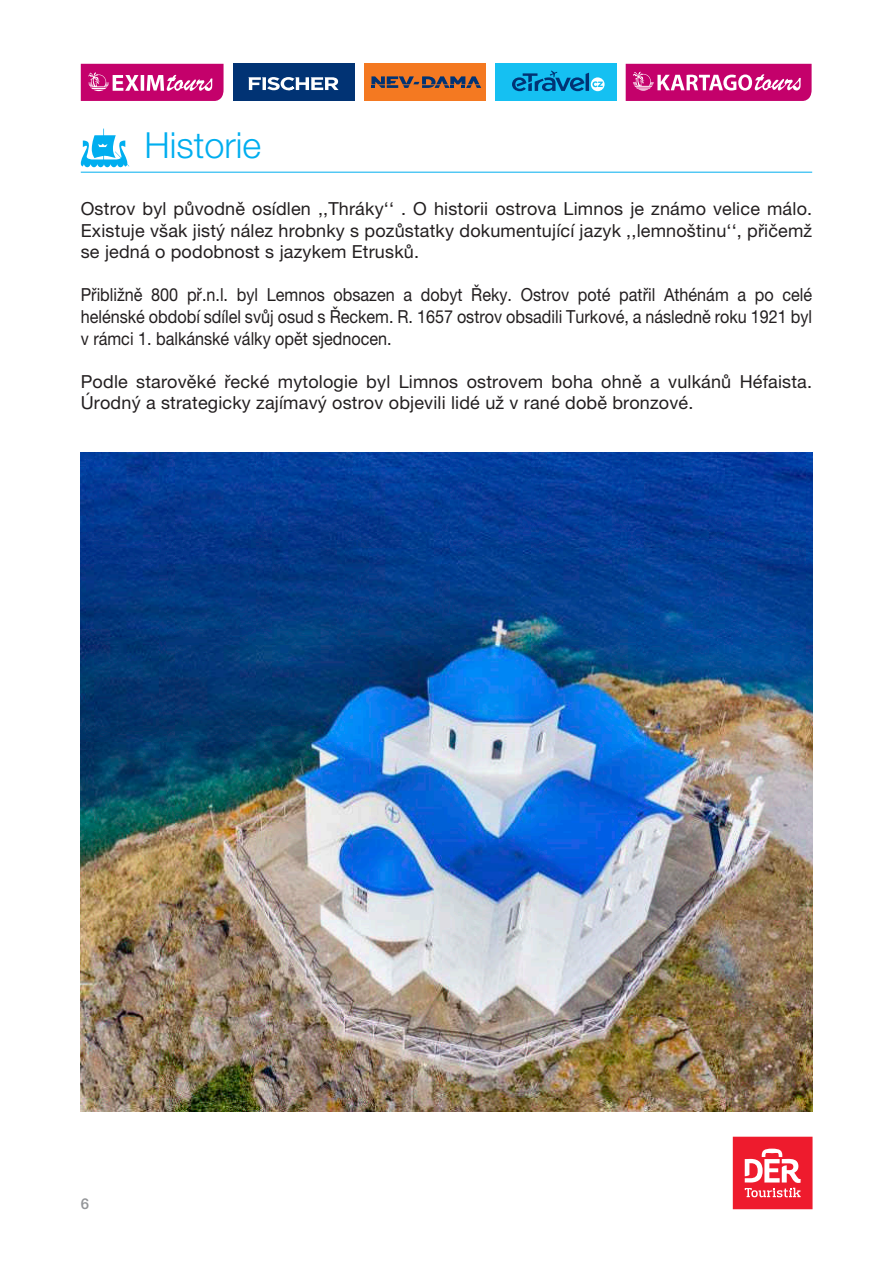
<style>
.page{position:relative;width:893px;height:1263px;background:#fff}
.page>*{position:absolute;margin:0;border:0;box-sizing:border-box;transform-origin:0 0}
.t1{font:300 36px "Helvetica Neue CE";color:#00aeef}
.t2{font:18px/21.6px "Helvetica Neue CE";letter-spacing:.01em;color:#231f20;text-align:justify}
.t3{font:18px/21.6px "Helvetica Neue CE";letter-spacing:.01em;color:#231f20;text-align:justify;scale:.9 1}
.t4{font:500 15px "Helvetica Neue CE";color:#939598}
</style>
<div class="page">
<div style="left:233px;top:64px;width:121px;height:37px;background:#013374"></div>
<svg style="left:248px;top:77px;width:91px;height:13px"></svg>
<div style="left:364px;top:64px;width:121px;height:37px;background:#f47921"></div>
<svg style="left:371px;top:76px;width:110px;height:12px"></svg>
<div style="left:495px;top:64px;width:121px;height:37px;background:#15c0f2"></div>
<svg style="left:512px;top:71px;width:93px;height:20px"></svg>
<svg style="left:81px;top:64px;width:143px;height:37px;background:#cd2b83"></svg>
<svg style="left:626px;top:64px;width:186px;height:37px;background:#ce2c84"></svg>
<div style="left:733px;top:1137px;width:79px;height:72px;background:#ee1b2d"></div>
<svg style="left:745px;top:1148px;width:56px;height:49px"></svg>
<hr style="left:81px;top:172px;width:731px;height:1px;background:#00aeef">
<svg style="left:81px;top:129px;width:48px;height:38px"></svg>
<img style="left:81px;top:453px;width:731px;height:659px">
<h1 class="t1" style="left:145px;top:124px;width:118px">Historie</h1>
<p class="t2" style="left:81px;top:198px;width:733px">Ostrov byl původně osídlen ,,Thráky‘‘ . O historii ostrova Limnos je známo velice málo.<br>Existuje však jistý nález hrobnky s pozůstatky dokumentující jazyk ,,lemnoštinu‘‘, přičemž se jedná o podobnost s jazykem Etrusků.</p>
<p class="t3" style="left:81px;top:284px;width:814px">Přibližně 800 př.n.l. byl Lemnos obsazen a dobyt Řeky. Ostrov poté patřil Athénám a po celé helénské období sdílel svůj osud s Řeckem. R. 1657 ostrov obsadili Turkové, a následně roku 1921 byl v rámci 1. balkánské války opět sjednocen.</p>
<p class="t2" style="left:81px;top:371px;width:733px">Podle starověké řecké mytologie byl Limnos ostrovem boha ohně a vulkánů Héfaista.<br>Úrodný a strategicky zajímavý ostrov objevili lidé už v rané době bronzové.</p>
<p class="t4" style="left:81px;top:1194px;width:10px">6</p>
</div>
